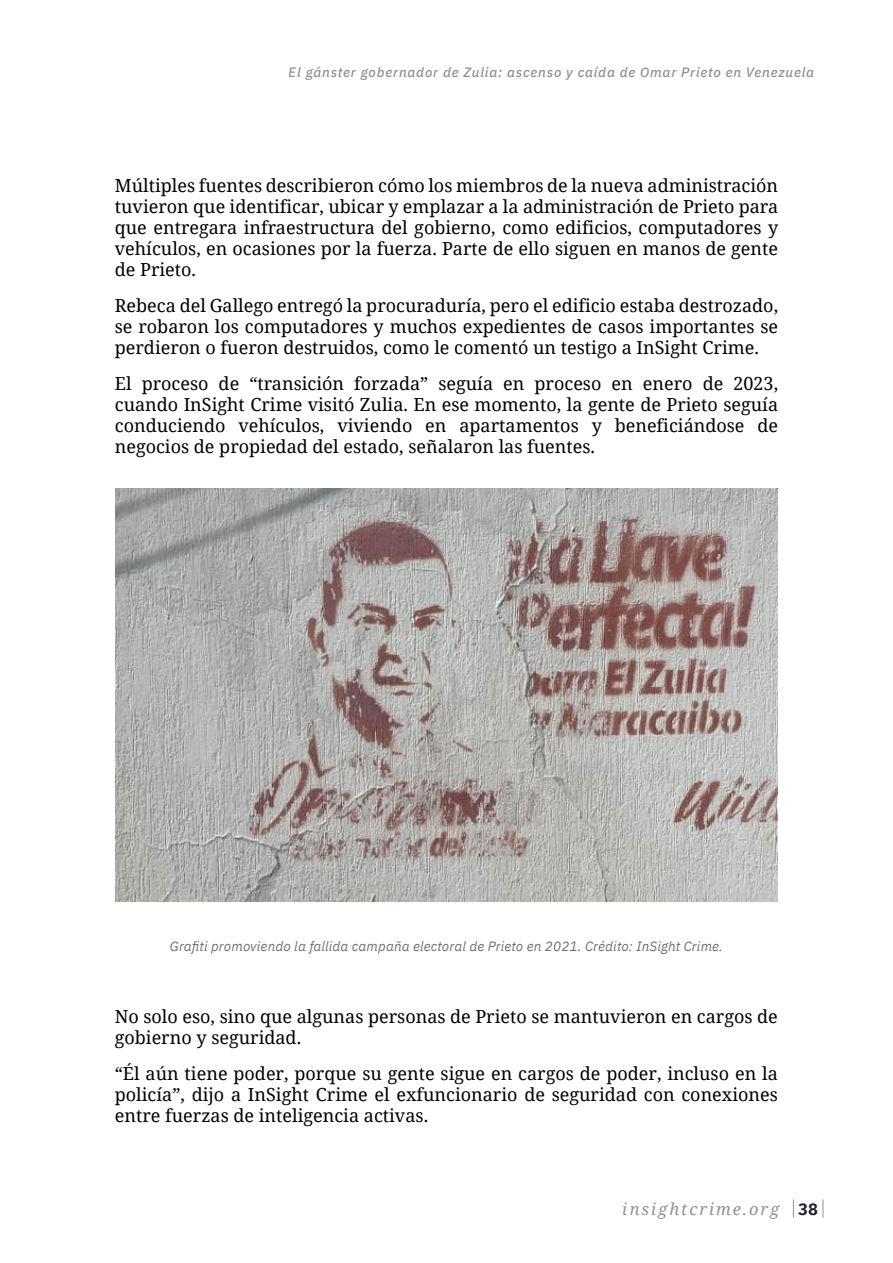
<style>
.page{position:relative;width:893px;height:1263px;background:#fff}
.page>*{position:absolute;margin:0;border:0;box-sizing:border-box;transform-origin:0 0}
.t1{font:18px/21px "Noto Serif";color:#000;text-align:justify}
.t2{font:italic 16.5px "Noto Serif";letter-spacing:.12em;color:#201f2c}
.t3{font:700 16.5px "IBM Plex Sans";color:#201f2c}
.t4{font:italic 13.5px "IBM Plex Sans";letter-spacing:.01em;color:#706f6f}
.t5{font:italic 500 13.5px "IBM Plex Sans";letter-spacing:.06em;color:#201f2c}
</style>
<div class="page">
<svg style="left:793px;top:1199px;width:1px;height:18px"></svg>
<svg style="left:823px;top:1199px;width:1px;height:18px"></svg>
<img style="left:115px;top:489px;width:663px;height:412px">
<p class="t5" style="left:289px;top:62px;width:527px">El gánster gobernador de Zulia: ascenso y caída de Omar Prieto en Venezuela</p>
<p class="t1" style="left:115px;top:174px;width:665px">Múltiples fuentes describieron cómo los miembros de la nueva administración tuvieron que identificar, ubicar y emplazar a la administración de Prieto para que entregara infraestructura del gobierno, como edificios, computadores y vehículos, en ocasiones por la fuerza. Parte de ello siguen en manos de gente de Prieto.</p>
<p class="t1" style="left:115px;top:294px;width:665px">Rebeca del Gallego entregó la procuraduría, pero el edificio estaba destrozado, se robaron los computadores y muchos expedientes de casos importantes se perdieron o fueron destruidos, como le comentó un testigo a InSight Crime.</p>
<p class="t1" style="left:115px;top:372px;width:665px">El proceso de “transición forzada” seguía en proceso en enero de 2023, cuando InSight Crime visitó Zulia. En ese momento, la gente de Prieto seguía conduciendo vehículos, viviendo en apartamentos y beneficiándose de negocios de propiedad del estado, señalaron las fuentes.</p>
<p class="t4" style="left:170px;top:936px;width:554px">Grafiti promoviendo la fallida campaña electoral de Prieto en 2021. Crédito: InSight Crime.</p>
<p class="t1" style="left:115px;top:1005px;width:664px">No solo eso, sino que algunas personas de Prieto se mantuvieron en cargos de gobierno y seguridad.</p>
<p class="t1" style="left:115px;top:1062px;width:665px">“Él aún tiene poder, porque su gente sigue en cargos de poder, incluso en la policía”, dijo a InSight Crime el exfuncionario de seguridad con conexiones entre fuerzas de inteligencia activas.</p>
<p class="t2" style="left:623px;top:1197px;width:158px">insightcrime.org</p>
<p class="t3" style="left:798px;top:1196px;width:21px">38</p>
</div>
